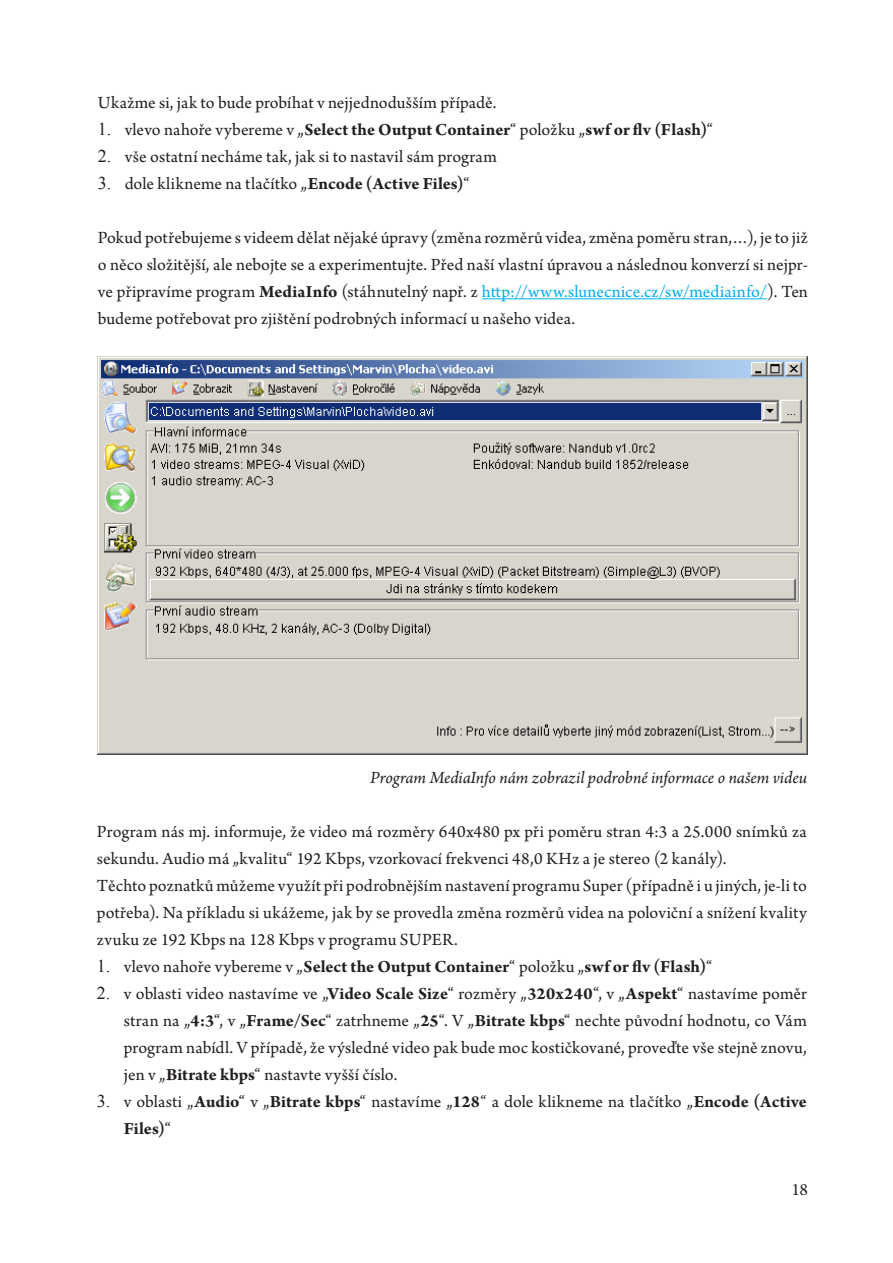
<style>
.page{position:relative;width:893px;height:1263px;background:#fff}
.page>*{position:absolute;margin:0;border:0;box-sizing:border-box;transform-origin:0 0}
.Základný_text{font:18px/27px "Arno Pro";letter-spacing:.005em;color:#231f20;text-align:justify}
.Základný_text-2{font:700 18px "Arno Pro";letter-spacing:.005em;color:#231f20}
.Popis_obrázku{font:italic 18px "Arno Pro";letter-spacing:-.005em;color:#231f20}
.s1{font-family:"Times New Roman";font-weight:400}
.s2{font-weight:400}
.s3{font-family:"Times New Roman"}
.s4{font-weight:700}
.s5{color:#00aeef}
</style>
<div class="page">
<hr style="left:482px;top:298px;width:285px;height:1px;background:#00aeef">
<img style="left:98px;top:357px;width:710px;height:397px">
<p class="Základný_text" style="left:98px;top:90px;width:400px">Ukažme si, jak to bude probíhat v nejjednodušším případě.</p>
<p class="Základný_text-2" style="left:98px;top:119px;width:617px"><span class="s1">1.</span> <span class="s2">vlevo nahoře vybereme v „</span>Select the Output Container<span class="s2">“ položku „</span>swf or flv (Flash)<span class="s2">“</span></p>
<p class="Základný_text" style="left:98px;top:144px;width:401px"><span class="s3">2.</span> vše ostatní necháme tak, jak si to nastavil sám program</p>
<p class="Základný_text" style="left:98px;top:171px;width:374px"><span class="s3">3.</span> dole klikneme na tlačítko „<span class="s4">Encode (Active Files)</span>“</p>
<p class="Základný_text" style="left:98px;top:225px;width:712px">Pokud potřebujeme s videem dělat nějaké úpravy (změna rozměrů videa, změna poměru stran,…), je to již o něco složitější, ale nebojte se a experimentujte. Před naší vlastní úpravou a následnou konverzí si nejpr&shy;ve připravíme program <span class="s4">MediaInfo</span> (stáhnutelný např. z <span class="s5">http://www.slunecnice.cz/sw/mediainfo/</span>). Ten budeme potřebovat pro zjištění podrobných informací u našeho videa.</p>
<p class="Popis_obrázku" style="left:370px;top:767px;width:438px">Program MediaInfo nám zobrazil podrobné informace o našem videu</p>
<p class="Základný_text" style="left:97px;top:819px;width:711px">Program nás mj. informuje, že video má rozměry 640x480 px při poměru stran 4:3 a 25.000 snímků za sekundu. Audio má „kvalitu“ 192 Kbps, vzorkovací frekvenci 48,0 KHz a je stereo (2 kanály).</p>
<p class="Základný_text" style="left:97px;top:873px;width:711px">Těchto poznatků můžeme využít při podrobnějším nastavení programu Super (případně i u jiných, je-li to potřeba). Na příkladu si ukážeme, jak by se provedla změna rozměrů videa na poloviční a snížení kvality zvuku ze 192 Kbps na 128 Kbps v programu SUPER.</p>
<p class="Základný_text-2" style="left:97px;top:956px;width:617px"><span class="s1">1.</span> <span class="s2">vlevo nahoře vybereme v „</span>Select the Output Container<span class="s2">“ položku „</span>swf or flv (Flash)<span class="s2">“</span></p>
<p class="Základný_text" style="left:124px;top:981px;width:685px;text-indent:-27px"><span class="s3">2.</span> v oblasti video nastavíme ve „<span class="s4">Video Scale Size</span>“ rozměry „<span class="s4">320x240</span>“, v „<span class="s4">Aspekt</span>“ nastavíme poměr stran na „<span class="s4">4:3</span>“, v „<span class="s4">Frame/Sec</span>“ zatrhneme „<span class="s4">25</span>“. V „<span class="s4">Bitrate kbps</span>“ nechte původní hodnotu, co Vám program nabídl. V případě, že výsledné video pak bude moc kostičkované, proveďte vše stejně znovu, jen v „<span class="s4">Bitrate kbps</span>“ nastavte vyšší číslo.</p>
<p class="Základný_text" style="left:124px;top:1089px;width:685px;text-indent:-27px"><span class="s3">3.</span> v oblasti „<span class="s4">Audio</span>“ v „<span class="s4">Bitrate kbps</span>“ nastavíme „<span class="s4">128</span>“ a dole klikneme na tlačítko „<span class="s4">Encode (Active<br>Files)</span>“</p>
<p class="Základný_text" style="left:791px;top:1177px;width:18px">18</p>
</div>
